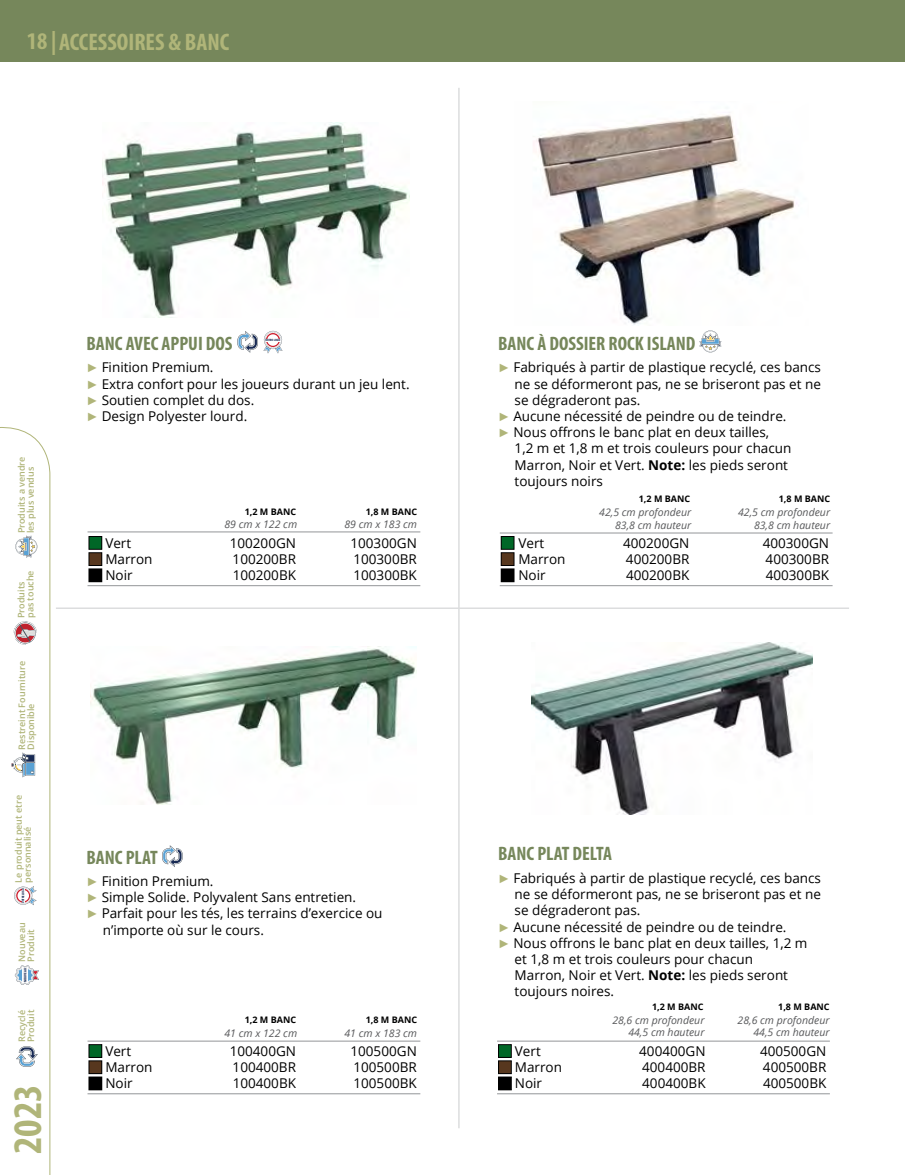
<style>
.page{position:relative;width:905px;height:1175px;background:#fff}
.page>*{position:absolute;margin:0;border:0;box-sizing:border-box;transform-origin:0 0}
.t1{font:700 condensed 40.8px "Myriad Pro";color:#b0b579}
.t2{font:700 condensed 24px "Myriad Pro";color:#b0b579}
.t3{font:700 condensed 19.5px "Myriad Pro";color:#76875b}
.t4{font:13.5px/16.2px "Open Sans";color:#000;text-align:justify}
.t5{font:italic 10.5px/12.6px "Open Sans";color:#58595b;text-align:right}
.t6{font:600 9px/9px "Open Sans";color:#b0b579}
.t7{font:700 9px "Open Sans";color:#000}
.t8{font:700 3.45px "Avenir Next Condensed";color:#182a54}
.t9{font:700 3px "Avenir Next Condensed";color:#182a54}
.s1{font-family:"Arial";font-size:12px;color:#b0b579}
.s2{font-weight:700}
</style>
<div class="page">
<div style="left:0;top:0;width:904px;height:62px;background:#76875b"></div>
<svg style="left:0;top:427px;width:50px;height:747px"></svg>
<img style="left:103px;top:123px;width:307px;height:195px">
<img style="left:91px;top:646px;width:325px;height:159px">
<img style="left:532px;top:642px;width:280px;height:172px">
<img style="left:533px;top:114px;width:264px;height:211px">
<hr style="left:87px;top:585px;width:333px;height:1px;background:#939598">
<hr style="left:87px;top:531px;width:333px;height:1px;background:#939598">
<hr style="left:87px;top:1093px;width:333px;height:1px;background:#939598">
<hr style="left:87px;top:1040px;width:333px;height:1px;background:#939598">
<hr style="left:497px;top:1093px;width:332px;height:1px;background:#939598">
<hr style="left:497px;top:1040px;width:332px;height:1px;background:#939598">
<hr style="left:500px;top:585px;width:332px;height:1px;background:#939598">
<hr style="left:500px;top:533px;width:332px;height:1px;background:#939598">
<div style="left:89px;top:536px;width:13px;height:13px;background:#006727"></div>
<div style="left:89px;top:536px;width:13px;height:13px;border:1px solid #000"></div>
<div style="left:89px;top:1044px;width:13px;height:13px;background:#006727"></div>
<div style="left:89px;top:1044px;width:13px;height:13px;border:1px solid #000"></div>
<div style="left:498px;top:1044px;width:13px;height:13px;background:#006727"></div>
<div style="left:498px;top:1044px;width:13px;height:13px;border:1px solid #000"></div>
<div style="left:501px;top:536px;width:13px;height:13px;background:#006727"></div>
<div style="left:501px;top:536px;width:13px;height:13px;border:1px solid #000"></div>
<div style="left:89px;top:552px;width:13px;height:13px;background:#57371e"></div>
<div style="left:89px;top:552px;width:13px;height:14px;border:1px solid #000"></div>
<div style="left:89px;top:1060px;width:13px;height:13px;background:#57371e"></div>
<div style="left:89px;top:1060px;width:13px;height:14px;border:1px solid #000"></div>
<div style="left:498px;top:1060px;width:13px;height:13px;background:#57371e"></div>
<div style="left:498px;top:1060px;width:13px;height:14px;border:1px solid #000"></div>
<div style="left:501px;top:552px;width:13px;height:13px;background:#57371e"></div>
<div style="left:501px;top:552px;width:13px;height:14px;border:1px solid #000"></div>
<div style="left:89px;top:569px;width:13px;height:12px;background:#000"></div>
<div style="left:89px;top:568px;width:13px;height:14px;border:1px solid #000"></div>
<div style="left:89px;top:1077px;width:13px;height:12px;background:#000"></div>
<div style="left:89px;top:1076px;width:13px;height:14px;border:1px solid #000"></div>
<div style="left:498px;top:1077px;width:13px;height:12px;background:#000"></div>
<div style="left:498px;top:1076px;width:13px;height:14px;border:1px solid #000"></div>
<div style="left:501px;top:569px;width:13px;height:12px;background:#000"></div>
<div style="left:501px;top:568px;width:13px;height:14px;border:1px solid #000"></div>
<hr style="left:56px;top:607px;width:793px;height:2px;background:#dcddde">
<hr style="left:458px;top:88px;width:1px;height:1040px;background:#dcddde">
<svg style="left:699px;top:330px;width:22px;height:22px"></svg>
<svg style="left:162px;top:845px;width:21px;height:22px"></svg>
<svg style="left:237px;top:331px;width:46px;height:22px"></svg>
<div style="left:267px;top:334px;width:12px;height:12px;background:#fff;border-radius:50%"></div>
<h2 class="t2" style="left:27px;top:27px;width:204px">18 |ACCESSOIRES &amp; BANC</h2>
<p class="t6" style="left:17px;top:533px;width:78px;rotate:-90deg">Produits a vendre les plus vendus</p>
<p class="t6" style="left:16px;top:618px;width:49px;rotate:-90deg">Produits pas touche</p>
<p class="t6" style="left:17px;top:749px;width:90px;rotate:-90deg">Restreint Fourniture<br>Disponible</p>
<p class="t6" style="left:14px;top:882px;width:89px;rotate:-90deg">Le produit peut etre personnalisé</p>
<p class="t9" style="left:21px;top:903px;width:16px;rotate:-90deg">VOTRE LOGO</p>
<p class="t6" style="left:17px;top:961px;width:41px;rotate:-90deg">Nouveau<br>Produit</p>
<p class="t8" style="left:23px;top:982px;width:15px;rotate:-90deg">NOUVEAU</p>
<p class="t6" style="left:17px;top:1042px;width:34px;rotate:-90deg">Recyclé<br>Produit</p>
<h1 class="t1" style="left:2px;top:1153px;width:71px;rotate:-90deg">2023</h1>
<h3 class="t3" style="left:86px;top:331px;width:148px">BANC AVEC APPUI DOS</h3>
<p class="t4" style="left:86px;top:359px;width:324px;text-align:left"><span class="s1">►</span> Finition Premium.<br><span class="s1">►</span> Extra confort pour les joueurs durant un jeu lent. <span class="s1">►</span> Soutien complet du dos.<br><span class="s1">►</span> Design Polyester lourd.</p>
<p class="t9" style="left:266px;top:338px;width:16px">VOTRE LOGO</p>
<p class="t7" style="left:245px;top:505px;width:53px">1,2 M BANC</p>
<p class="t5" style="left:224px;top:518px;width:74px">89 cm x 122 cm</p>
<p class="t7" style="left:366px;top:505px;width:53px">1,8 M BANC</p>
<p class="t5" style="left:344px;top:518px;width:74px">89 cm x 183 cm</p>
<h3 class="t3" style="left:498px;top:331px;width:199px">BANC À DOSSIER ROCK ISLAND</h3>
<p class="t4" style="left:498px;top:359px;width:324px"><span class="s1">►</span> Fabriqués à partir de plastique recyclé, ces bancs</p>
<p class="t4" style="left:514px;top:375px;width:308px">ne se déformeront pas, ne se briseront pas et ne</p>
<p class="t4" style="left:514px;top:391px;width:127px">se dégraderont pas.</p>
<p class="t4" style="left:498px;top:407px;width:290px"><span class="s1">►</span> Aucune nécessité de peindre ou de teindre.</p>
<p class="t4" style="left:498px;top:424px;width:272px"><span class="s1">►</span> Nous offrons le banc plat en deux tailles,</p>
<p class="t4" style="left:514px;top:440px;width:278px">1,2 m et 1,8 m et trois couleurs pour chacun</p>
<p class="t4" style="left:514px;top:456px;width:275px">Marron, Noir et Vert. <span class="s2">Note:</span> les pieds seront</p>
<p class="t4" style="left:514px;top:472px;width:90px">toujours noirs</p>
<p class="t7" style="left:638px;top:493px;width:53px">1,2 M BANC</p>
<p class="t7" style="left:778px;top:493px;width:53px">1,8 M BANC</p>
<p class="t5" style="left:599px;top:506px;width:94px">42,5 cm profondeur<br>83,8 cm hauteur</p>
<p class="t5" style="left:738px;top:506px;width:94px">42,5 cm profondeur<br>83,8 cm hauteur</p>
<p class="t4" style="left:350px;top:534px;width:68px">100300GN 100300BR 100300BK</p>
<p class="t4" style="left:230px;top:534px;width:68px">100200GN 100200BR 100200BK</p>
<p class="t4" style="left:105px;top:534px;width:49px;text-align:left">Vert<br>Marron<br>Noir</p>
<p class="t4" style="left:518px;top:534px;width:49px;text-align:left">Vert<br>Marron<br>Noir</p>
<p class="t4" style="left:623px;top:534px;width:68px">400200GN 400200BR 400200BK</p>
<p class="t4" style="left:762px;top:534px;width:68px">400300GN 400300BR 400300BK</p>
<h3 class="t3" style="left:86px;top:844px;width:73px">BANC PLAT</h3>
<p class="t4" style="left:86px;top:872px;width:129px"><span class="s1">►</span> Finition Premium.</p>
<p class="t4" style="left:86px;top:888px;width:271px"><span class="s1">►</span> Simple Solide. Polyvalent Sans entretien.</p>
<p class="t4" style="left:86px;top:905px;width:297px"><span class="s1">►</span> Parfait pour les tés, les terrains d’exercice ou</p>
<p class="t4" style="left:103px;top:921px;width:162px">n’importe où sur le cours.</p>
<p class="t7" style="left:245px;top:1013px;width:53px">1,2 M BANC</p>
<p class="t5" style="left:224px;top:1026px;width:74px">41 cm x 122 cm</p>
<p class="t7" style="left:366px;top:1013px;width:53px">1,8 M BANC</p>
<p class="t5" style="left:344px;top:1026px;width:74px">41 cm x 183 cm</p>
<h3 class="t3" style="left:498px;top:841px;width:115px">BANC PLAT DELTA</h3>
<p class="t4" style="left:498px;top:869px;width:324px"><span class="s1">►</span> Fabriqués à partir de plastique recyclé, ces bancs</p>
<p class="t4" style="left:514px;top:885px;width:308px">ne se déformeront pas, ne se briseront pas et ne</p>
<p class="t4" style="left:514px;top:902px;width:127px">se dégraderont pas.</p>
<p class="t4" style="left:498px;top:918px;width:290px"><span class="s1">►</span> Aucune nécessité de peindre ou de teindre.</p>
<p class="t4" style="left:498px;top:934px;width:311px"><span class="s1">►</span> Nous offrons le banc plat en deux tailles, 1,2 m</p>
<p class="t4" style="left:514px;top:950px;width:240px">et 1,8 m et trois couleurs pour chacun</p>
<p class="t4" style="left:514px;top:966px;width:275px">Marron, Noir et Vert. <span class="s2">Note:</span> les pieds seront</p>
<p class="t4" style="left:514px;top:983px;width:101px">toujours noires.</p>
<p class="t7" style="left:652px;top:1000px;width:53px">1,2 M BANC</p>
<p class="t7" style="left:778px;top:1000px;width:53px">1,8 M BANC</p>
<p class="t5" style="left:612px;top:1013px;width:94px">28,6 cm profondeur<br>44,5 cm hauteur</p>
<p class="t5" style="left:737px;top:1013px;width:94px">28,6 cm profondeur<br>44,5 cm hauteur</p>
<p class="t4" style="left:350px;top:1042px;width:68px">100500GN 100500BR 100500BK</p>
<p class="t4" style="left:760px;top:1042px;width:68px">400500GN 400500BR 400500BK</p>
<p class="t4" style="left:230px;top:1042px;width:68px">100400GN 100400BR 100400BK</p>
<p class="t4" style="left:639px;top:1042px;width:68px">400400GN 400400BR 400400BK</p>
<p class="t4" style="left:105px;top:1042px;width:49px;text-align:left">Vert<br>Marron<br>Noir</p>
<p class="t4" style="left:515px;top:1042px;width:49px;text-align:left">Vert<br>Marron<br>Noir</p>
</div>
